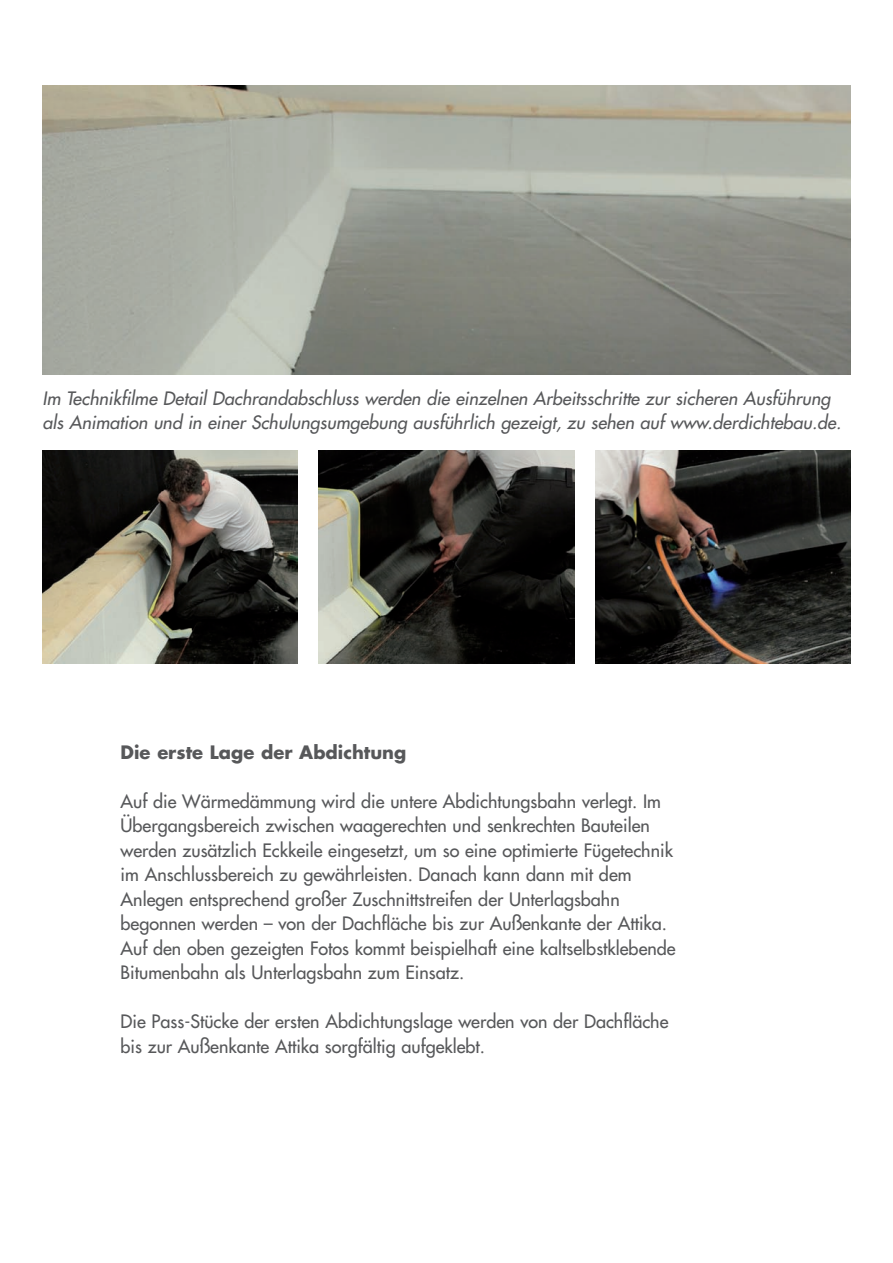
<style>
.page{position:relative;width:893px;height:1263px;background:#fff}
.page>*{position:absolute;margin:0;border:0;box-sizing:border-box;transform-origin:0 0}
.t1{font:18px/24.5px "Futura LT";color:#57585a}
.t2{font:italic 18px/24.5px "Futura LT";color:#57585a}
.t3{font:700 18px "Futura LT";color:#57585a}
</style>
<div class="page">
<img style="left:43px;top:85px;width:807px;height:289px">
<img style="left:43px;top:450px;width:255px;height:213px">
<img style="left:595px;top:450px;width:255px;height:213px">
<img style="left:319px;top:450px;width:255px;height:213px">
<p class="t2" style="left:43px;top:387px;width:800px">Im Technikfilme Detail Dachrandabschluss werden die einzelnen Arbeitsschritte zur sicheren Aus führung als Animation und in einer Schulungsumgebung ausführlich gezeigt, zu sehen auf www.derdichtebau.de.</p>
<p class="t3" style="left:121px;top:744px;width:287px">Die erste Lage der Abdichtung</p>
<p class="t1" style="left:121px;top:791px;width:557px">Auf die Wärmedämmung wird die untere Abdichtungsbahn verlegt. Im Übergangsbereich zwischen waagerechten und senkrechten Bauteilen werden zusätzlich Eckkeile eingesetzt, um so eine optimierte Fügetechnik im Anschlussbereich zu gewährleisten. Danach kann dann mit dem Anlegen entsprechend großer Zuschnittstreifen der Unterlagsbahn begonnen werden – von der Dachfläche bis zur Außenkante der Attika.<br>Auf den oben gezeigten Fotos kommt beispielhaft eine kaltselbstklebende Bitumenbahn als Unterlagsbahn zum Einsatz.</p>
<p class="t1" style="left:121px;top:1012px;width:549px">Die Pass-Stücke der ersten Abdichtungslage werden von der Dachfläche bis zur Außenkante Attika sorgfältig aufgeklebt.</p>
</div>
